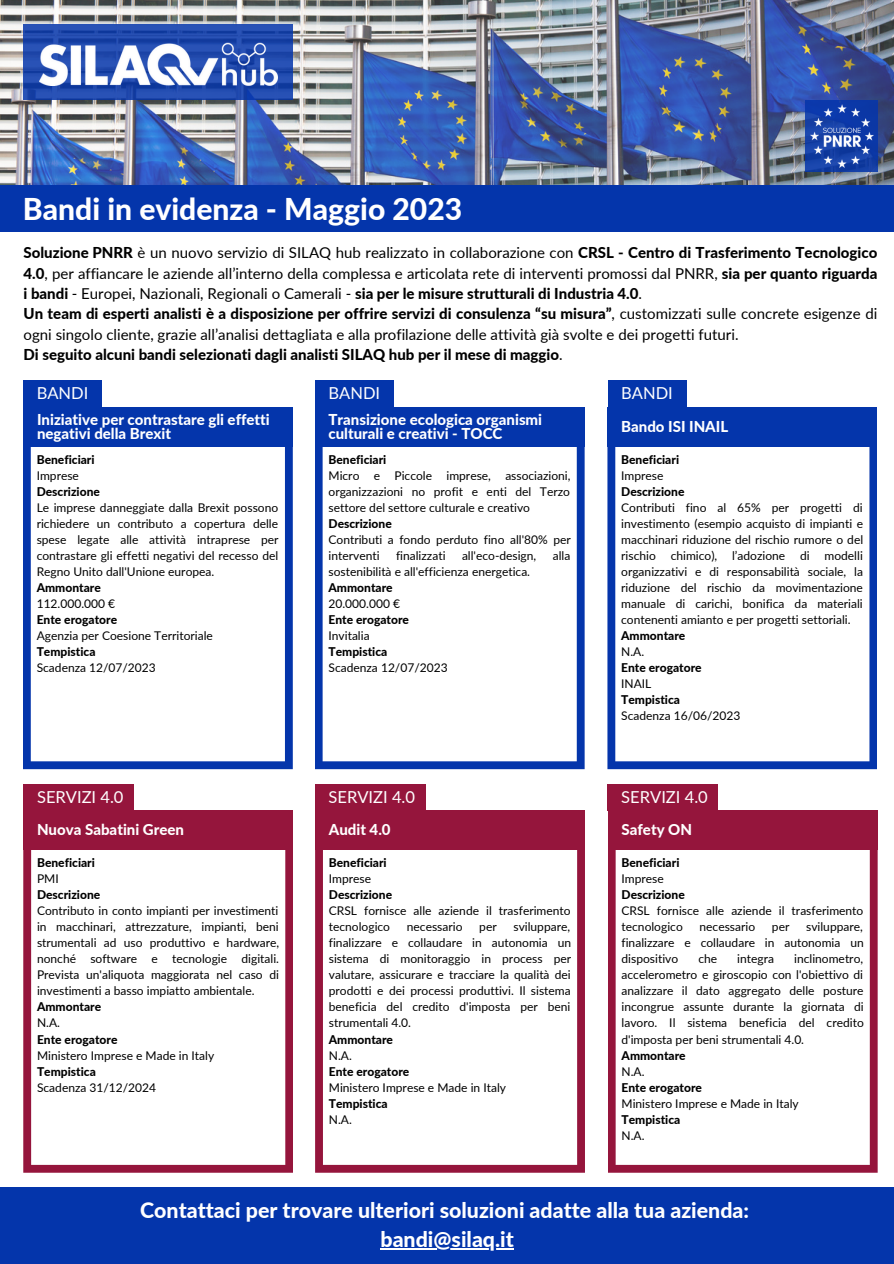
<style>
.page{position:relative;width:894px;height:1264px;background:#fff}
.page>*{position:absolute;margin:0;border:0;box-sizing:border-box;transform-origin:0 0}
.t1{font:800 30px "Lato";color:#fff}
.t2{font:800 21.3px "Lato";color:#fff}
.t3{font:16.5px "Lato";color:#fff}
.t4{font:15px/20.2px "Lato";color:#000;text-align:justify}
.t5{font:800 15px/14.7px "Lato";color:#fff}
.t6{font:800 15px "Lato";color:#000}
.t7{font:12px/16px "Lato";color:#000;text-align:justify}
.t8{font:800 12px "Lato";color:#000}
.s1{font-weight:800}
.s2{font-weight:400}
</style>
<div class="page">
<img style="left:0;top:0;width:893px;height:185px">
<div style="left:805px;top:100px;width:72px;height:71px;background:linear-gradient(to bottom,#0e3aa9,#133ea4)"></div>
<img style="left:810px;top:105px;width:63px;height:63px">
<div style="left:0;top:185px;width:893px;height:47px;background:#0435ab"></div>
<div style="left:0;top:1187px;width:893px;height:76px;background:#0435ab"></div>
<hr style="left:380px;top:1248px;width:133px;height:1px;background:#fff">
<svg style="left:24px;top:25px;width:269px;height:75px;background:#204aad"></svg>
<img style="left:40px;top:39px;width:237px;height:47px">
<div style="left:23px;top:380px;width:79px;height:27px;background:#0435ab"></div>
<div style="left:23px;top:407px;width:269px;height:39px;background:#0435ab"></div>
<svg style="left:23px;top:446px;width:269px;height:323px"></svg>
<div style="left:315px;top:380px;width:79px;height:27px;background:#0435ab"></div>
<div style="left:315px;top:407px;width:269px;height:39px;background:#0435ab"></div>
<svg style="left:315px;top:446px;width:269px;height:323px"></svg>
<div style="left:607px;top:380px;width:79px;height:27px;background:#0435ab"></div>
<div style="left:607px;top:407px;width:269px;height:39px;background:#0435ab"></div>
<svg style="left:607px;top:446px;width:269px;height:323px"></svg>
<div style="left:24px;top:783px;width:109px;height:27px;background:#95153c"></div>
<div style="left:23px;top:810px;width:270px;height:40px;background:#95153c"></div>
<svg style="left:23px;top:850px;width:270px;height:322px"></svg>
<div style="left:315px;top:810px;width:269px;height:40px;background:#95153c"></div>
<svg style="left:315px;top:850px;width:269px;height:322px"></svg>
<div style="left:607px;top:810px;width:270px;height:40px;background:#95153c"></div>
<svg style="left:607px;top:841px;width:270px;height:331px"></svg>
<div style="left:315px;top:783px;width:110px;height:27px;background:#95153c"></div>
<div style="left:607px;top:783px;width:110px;height:27px;background:#95153c"></div>
<p class="t1" style="left:23px;top:190px;width:440px">Bandi in evidenza - Maggio 2023</p>
<p class="t4" style="left:24px;top:242px;width:855px"><span class="s1">Soluzione PNRR</span> è un nuovo servizio di SILAQ hub realizzato in collaborazione con <span class="s1">CRSL - Centro di Trasferimento Tecnologico 4.0</span>, per affiancare le aziende all’interno della complessa e articolata rete di interventi promossi dal PNRR, <span class="s1">sia per quanto riguarda i bandi</span> - Europei, Nazionali, Regionali o Camerali - <span class="s1">sia per le misure strutturali di Industria 4.0</span>.</p>
<p class="t4" style="left:24px;top:303px;width:855px"><span class="s1">Un team di esperti analisti è a disposizione per offrire servizi di consulenza “su misura”</span>, customizzati sulle concrete esigenze di ogni singolo cliente, grazie all’analisi dettagliata e alla profilazione delle attività già svolte e dei progetti futuri.</p>
<p class="t6" style="left:24px;top:345px;width:540px">Di seguito alcuni bandi selezionati dagli analisti SILAQ hub per il mese di maggio<span class="s2">.</span></p>
<p class="t3" style="left:37px;top:383px;width:53px">BANDI</p>
<p class="t3" style="left:328px;top:383px;width:53px">BANDI</p>
<p class="t3" style="left:621px;top:383px;width:53px">BANDI</p>
<p class="t5" style="left:37px;top:411px;width:234px">Iniziative per contrastare gli effetti negativi della Brexit</p>
<p class="t5" style="left:328px;top:411px;width:215px">Transizione ecologica organismi culturali e creativi - TOCC</p>
<p class="t5" style="left:621px;top:418px;width:108px">Bando ISI INAIL</p>
<p class="t8" style="left:37px;top:452px;width:59px">Beneficiari</p>
<p class="t7" style="left:37px;top:467px;width:44px">Imprese</p>
<p class="t8" style="left:37px;top:484px;width:65px">Descrizione</p>
<p class="t7" style="left:37px;top:499px;width:243px">Le imprese danneggiate dalla Brexit possono richiedere un contributo a copertura delle spese legate alle attività intraprese per contrastare gli effetti negativi del recesso del Regno Unito dall'Unione europea.</p>
<p class="t8" style="left:37px;top:580px;width:66px">Ammontare</p>
<p class="t7" style="left:37px;top:595px;width:80px">112.000.000 €</p>
<p class="t8" style="left:37px;top:612px;width:82px">Ente erogatore</p>
<p class="t7" style="left:37px;top:627px;width:178px">Agenzia per Coesione Territoriale</p>
<p class="t8" style="left:37px;top:644px;width:60px">Tempistica</p>
<p class="t7" style="left:37px;top:659px;width:121px">Scadenza 12/07/2023</p>
<p class="t8" style="left:328px;top:452px;width:59px">Beneficiari</p>
<p class="t7" style="left:328px;top:467px;width:243px">Micro e Piccole imprese, associazioni, organizzazioni no profit e enti del Terzo settore del settore culturale e creativo</p>
<p class="t8" style="left:328px;top:516px;width:65px">Descrizione</p>
<p class="t7" style="left:328px;top:531px;width:244px">Contributi a fondo perduto fino all'80% per interventi</p>
<p class="t7" style="left:396px;top:547px;width:51px">finalizzati</p>
<p class="t7" style="left:462px;top:547px;width:76px">all'eco-design,</p>
<p class="t7" style="left:552px;top:547px;width:19px">alla</p>
<p class="t7" style="left:328px;top:563px;width:203px">sostenibilità e all'efficienza energetica.</p>
<p class="t8" style="left:328px;top:580px;width:66px">Ammontare</p>
<p class="t7" style="left:328px;top:595px;width:73px">20.000.000 €</p>
<p class="t8" style="left:328px;top:612px;width:82px">Ente erogatore</p>
<p class="t7" style="left:328px;top:627px;width:43px">Invitalia</p>
<p class="t8" style="left:328px;top:644px;width:60px">Tempistica</p>
<p class="t7" style="left:328px;top:659px;width:121px">Scadenza 12/07/2023</p>
<p class="t8" style="left:621px;top:452px;width:59px">Beneficiari</p>
<p class="t7" style="left:621px;top:467px;width:44px">Imprese</p>
<p class="t8" style="left:621px;top:484px;width:65px">Descrizione</p>
<p class="t7" style="left:621px;top:499px;width:243px">Contributi fino al 65% per progetti di investimento (esempio acquisto di impianti e macchinari riduzione del rischio rumore o del rischio chimico), l’adozione di modelli organizzativi e di responsabilità sociale, la riduzione del rischio da movimentazione manuale di carichi, bonifica da materiali contenenti amianto e per progetti settoriali.</p>
<p class="t8" style="left:621px;top:628px;width:66px">Ammontare</p>
<p class="t7" style="left:621px;top:643px;width:24px">N.A.</p>
<p class="t8" style="left:621px;top:660px;width:82px">Ente erogatore</p>
<p class="t7" style="left:621px;top:675px;width:32px">INAIL</p>
<p class="t8" style="left:621px;top:692px;width:60px">Tempistica</p>
<p class="t7" style="left:621px;top:707px;width:121px">Scadenza 16/06/2023</p>
<p class="t3" style="left:37px;top:786px;width:88px">SERVIZI 4.0</p>
<p class="t3" style="left:328px;top:786px;width:88px">SERVIZI 4.0</p>
<p class="t3" style="left:621px;top:786px;width:88px">SERVIZI 4.0</p>
<p class="t5" style="left:37px;top:822px;width:148px">Nuova Sabatini Green</p>
<p class="t5" style="left:329px;top:822px;width:63px">Audit 4.0</p>
<p class="t5" style="left:621px;top:822px;width:72px">Safety ON</p>
<p class="t8" style="left:37px;top:855px;width:59px">Beneficiari</p>
<p class="t7" style="left:37px;top:870px;width:23px">PMI</p>
<p class="t8" style="left:37px;top:887px;width:65px">Descrizione</p>
<p class="t7" style="left:37px;top:902px;width:244px">Contributo in conto impianti per investimenti in macchinari, attrezzature, impianti, beni strumentali ad uso produttivo e hardware, nonché software e tecnologie digitali.<br>Prevista un'aliquota maggiorata nel caso di investimenti a basso impiatto ambientale.</p>
<p class="t8" style="left:37px;top:999px;width:66px">Ammontare</p>
<p class="t7" style="left:37px;top:1014px;width:24px">N.A.</p>
<p class="t8" style="left:37px;top:1031px;width:82px">Ente erogatore</p>
<p class="t7" style="left:37px;top:1046px;width:179px">Ministero Imprese e Made in Italy</p>
<p class="t8" style="left:37px;top:1063px;width:60px">Tempistica</p>
<p class="t7" style="left:37px;top:1078px;width:121px">Scadenza 31/12/2024</p>
<p class="t8" style="left:329px;top:855px;width:59px">Beneficiari</p>
<p class="t7" style="left:329px;top:870px;width:44px">Imprese</p>
<p class="t8" style="left:329px;top:887px;width:65px">Descrizione</p>
<p class="t7" style="left:329px;top:902px;width:243px">CRSL fornisce alle aziende il trasferimento tecnologico</p>
<p class="t7" style="left:329px;top:918px;width:244px;text-indent:184px">sviluppare, finalizzare e collaudare in autonomia un sistema di monitoraggio in process per valutare, assicurare e tracciare la qualità dei prodotti e dei processi produttivi. Il sistema beneficia del credito d'imposta per beni strumentali 4.0.</p>
<p class="t8" style="left:329px;top:1031px;width:66px">Ammontare</p>
<p class="t7" style="left:329px;top:1046px;width:24px">N.A.</p>
<p class="t8" style="left:329px;top:1063px;width:82px">Ente erogatore</p>
<p class="t7" style="left:329px;top:1078px;width:179px">Ministero Imprese e Made in Italy</p>
<p class="t8" style="left:329px;top:1095px;width:60px">Tempistica</p>
<p class="t7" style="left:329px;top:1110px;width:24px">N.A.</p>
<p class="t7" style="left:407px;top:918px;width:57px">necessario</p>
<p class="t7" style="left:479px;top:918px;width:19px">per</p>
<p class="t8" style="left:621px;top:855px;width:59px">Beneficiari</p>
<p class="t7" style="left:621px;top:870px;width:44px">Imprese</p>
<p class="t8" style="left:621px;top:887px;width:65px">Descrizione</p>
<p class="t7" style="left:621px;top:902px;width:243px">CRSL fornisce alle aziende il trasferimento tecnologico</p>
<p class="t7" style="left:621px;top:918px;width:244px;text-indent:184px">sviluppare, finalizzare e collaudare in autonomia un dispositivo</p>
<p class="t7" style="left:699px;top:918px;width:57px">necessario</p>
<p class="t7" style="left:771px;top:918px;width:19px">per</p>
<p class="t7" style="left:621px;top:950px;width:244px;text-indent:172px">inclinometro, accelerometro e giroscopio con l'obiettivo di analizzare il dato aggregato delle posture incongrue assunte durante la giornata di lavoro. Il sistema beneficia del credito d'imposta per beni strumentali 4.0.</p>
<p class="t8" style="left:621px;top:1047px;width:66px">Ammontare</p>
<p class="t7" style="left:621px;top:1062px;width:24px">N.A.</p>
<p class="t8" style="left:621px;top:1079px;width:82px">Ente erogatore</p>
<p class="t7" style="left:621px;top:1094px;width:179px">Ministero Imprese e Made in Italy</p>
<p class="t8" style="left:621px;top:1111px;width:60px">Tempistica</p>
<p class="t7" style="left:621px;top:1126px;width:24px">N.A.</p>
<p class="t7" style="left:698px;top:950px;width:20px">che</p>
<p class="t7" style="left:737px;top:950px;width:38px">integra</p>
<p class="t2" style="left:140px;top:1196px;width:610px">Contattaci per trovare ulteriori soluzioni adatte alla tua azienda:</p>
<p class="t2" style="left:380px;top:1226px;width:135px">bandi@silaq.it</p>
</div>
